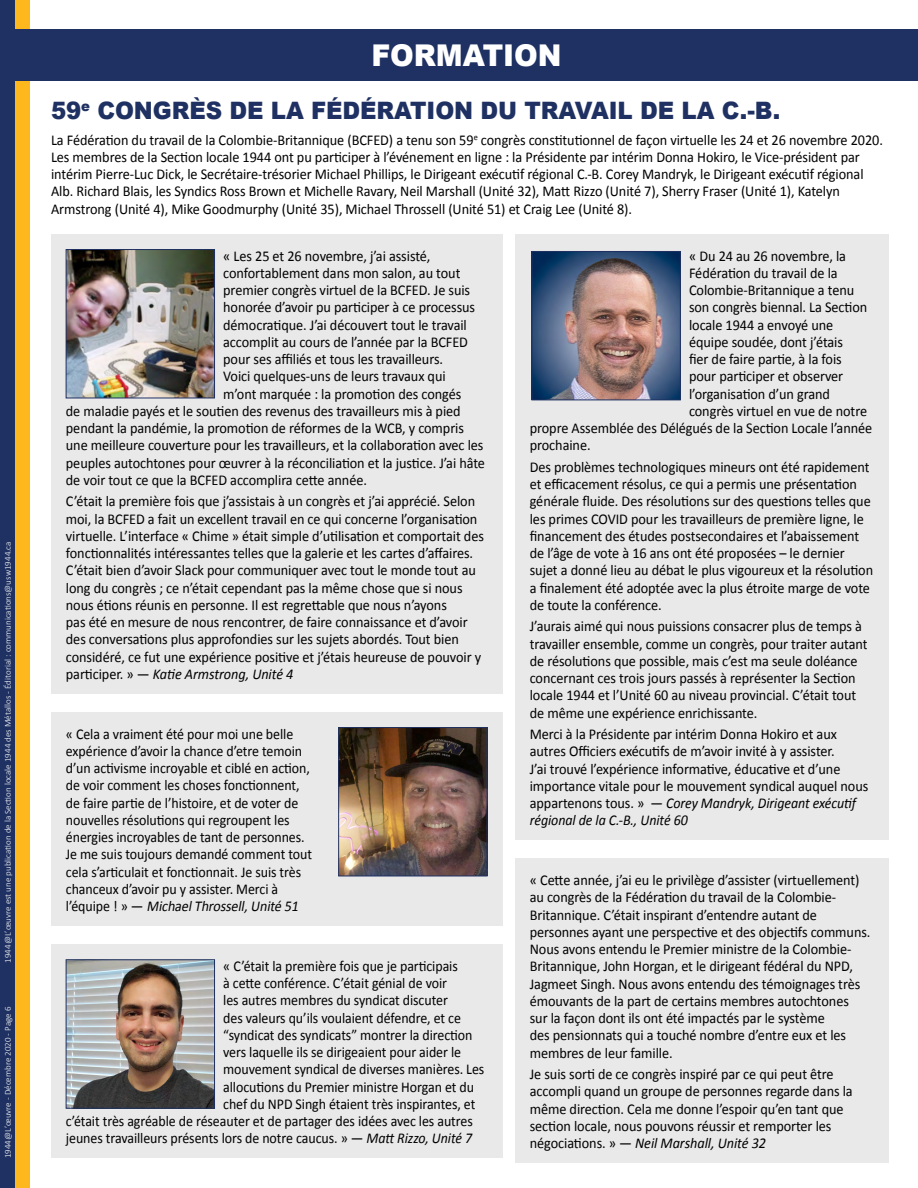
<style>
.page{position:relative;width:918px;height:1188px;background:#fff}
.page>*{position:absolute;margin:0;border:0;box-sizing:border-box;transform-origin:0 0}
.t1{font:900 30px "Arial";letter-spacing:-.005em;color:#fff;scale:.95 1}
.t2{font:900 24px "Arial";letter-spacing:-.005em;color:#1f3162;scale:.95 1}
.t3{font:15px/17.2px "Calibri";letter-spacing:-.005em;color:#000;scale:.95 1}
.t4{font:15px/17.2px "Calibri";letter-spacing:-.005em;color:#000;scale:.93 1}
.t5{font:300 9px "Calibri";color:#fff}
.s1{font-style:italic}
</style>
<div class="page">
<div style="left:15px;top:0;width:15px;height:1188px;background:#ffb71e"></div>
<div style="left:0;top:0;width:15px;height:1188px;background:#1f3162"></div>
<div style="left:15px;top:30px;width:903px;height:51px;background:#1f3162"></div>
<div style="left:51px;top:234px;width:451px;height:460px;background:#e9e9ea"></div>
<div style="left:515px;top:234px;width:373px;height:606px;background:#e9e9ea"></div>
<div style="left:515px;top:859px;width:373px;height:304px;background:#e9e9ea"></div>
<img style="left:534px;top:253px;width:145px;height:145px">
<div style="left:532px;top:251px;width:149px;height:149px;border:1px solid #1f3162"></div>
<div style="left:51px;top:945px;width:451px;height:213px;background:#e9e9ea"></div>
<img style="left:68px;top:962px;width:145px;height:144px">
<div style="left:66px;top:960px;width:149px;height:148px;border:1px solid #1f3162"></div>
<img style="left:68px;top:251px;width:145px;height:145px">
<div style="left:66px;top:249px;width:149px;height:149px;border:1px solid #1f3162"></div>
<div style="left:51px;top:712px;width:451px;height:214px;background:#e9e9ea"></div>
<img style="left:340px;top:729px;width:145px;height:145px">
<div style="left:338px;top:727px;width:149px;height:149px;border:1px solid #1f3162"></div>
<p class="t5" style="left:2px;top:963px;width:423px;rotate:-90deg">1944@L’œuvre est une publication de la Section locale 1944 des Métallos - Éditorial : communications@usw1944.ca</p>
<p class="t5" style="left:2px;top:1158px;width:153px;rotate:-90deg">1944@L’œuvre - Décembre 2020 - Page 6</p>
<h1 class="t1" style="left:371px;top:34px;width:202px">FORMATION</h1>
<h2 class="t2" style="left:51px;top:93px;width:769px">59<sup>e</sup> CONGRÈS DE LA FÉDÉRATION DU TRAVAIL DE LA C.-B.</h2>
<p class="t3" style="left:51px;top:131px;width:877px">La Fédération du travail de la Colombie-Britannique (BCFED) a tenu son 59<sup>e</sup> congrès constitutionnel de façon virtuelle les 24 et 26 novembre 2020.<br>Les membres de la Section locale 1944 ont pu participer à l’événement en ligne : la Présidente par intérim Donna Hokiro, le Vice-président par intérim Pierre-Luc Dick, le Secrétaire-trésorier Michael Phillips, le Dirigeant exécutif régional C.-B. Corey Mandryk, le Dirigeant exécutif régional Alb. Richard Blais, les Syndics Ross Brown et Michelle Ravary, Neil Marshall (Unité 32), Matt Rizzo (Unité 7), Sherry Fraser (Unité 1), Katelyn Armstrong (Unité 4), Mike Goodmurphy (Unité 35), Michael Throssell (Unité 51) et Craig Lee (Unité 8).</p>
<p class="t3" style="left:223px;top:247px;width:220px">« Les 25 et 26 novembre, j’ai assisté,</p>
<p class="t3" style="left:223px;top:264px;width:251px">confortablement dans mon salon, au tout</p>
<p class="t3" style="left:223px;top:282px;width:261px">premier congrès virtuel de la BCFED. Je suis</p>
<p class="t3" style="left:223px;top:299px;width:267px">honorée d’avoir pu participer à ce processus</p>
<p class="t3" style="left:223px;top:316px;width:258px">démocratique. J’ai découvert tout le travail</p>
<p class="t3" style="left:223px;top:333px;width:259px">accomplit au cours de l’année par la BCFED</p>
<p class="t3" style="left:223px;top:351px;width:233px">pour ses affiliés et tous les travailleurs.</p>
<p class="t3" style="left:223px;top:368px;width:236px">Voici quelques-uns de leurs travaux qui</p>
<p class="t3" style="left:223px;top:385px;width:252px">m’ont marquée : la promotion des congés</p>
<p class="t3" style="left:66px;top:402px;width:417px">de maladie payés et le soutien des revenus des travailleurs mis à pied</p>
<p class="t3" style="left:66px;top:420px;width:421px">pendant la pandémie, la promotion de réformes de la WCB, y compris</p>
<p class="t3" style="left:66px;top:437px;width:441px">une meilleure couverture pour les travailleurs, et la collaboration avec les</p>
<p class="t3" style="left:66px;top:454px;width:443px">peuples autochtones pour œuvrer à la réconciliation et la justice. J’ai hâte</p>
<p class="t3" style="left:66px;top:471px;width:318px">de voir tout ce que la BCFED accomplira cette année.</p>
<p class="t3" style="left:66px;top:493px;width:442px">C’était la première fois que j’assistais à un congrès et j’ai apprécié. Selon moi, la BCFED a fait un excellent travail en ce qui concerne l’organisation virtuelle. L’interface « Chime » était simple d’utilisation et comportait des fonctionnalités intéressantes telles que la galerie et les cartes d’affaires.<br>C’était bien d’avoir Slack pour communiquer avec tout le monde tout au long du congrès ; ce n’était cependant pas la même chose que si nous nous étions réunis en personne. Il est regrettable que nous n’ayons<br>pas été en mesure de nous rencontrer, de faire connaissance et d’avoir des conversations plus approfondies sur les sujets abordés. Tout bien considéré, ce fut une expérience positive et j’étais heureuse de pouvoir y participer. » — <span class="s1">Katie Armstrong, Unité 4</span></p>
<p class="t4" style="left:66px;top:725px;width:266px">« Cela a vraiment été pour moi une belle expérience d’avoir la chance d’etre temoin d’un activisme incroyable et ciblé en action, de voir comment les choses fonctionnent, de faire partie de l’histoire, et de voter de nouvelles résolutions qui regroupent les énergies incroyables de tant de personnes.<br>Je me suis toujours demandé comment tout cela s’articulait et fonctionnait. Je suis très chanceux d’avoir pu y assister. Merci à<br>l ’é q u i p e ! » — <span class="s1">MichaelThrossell,Unité 51</span></p>
<p class="t4" style="left:223px;top:957px;width:254px">« C’était la première fois que je participais</p>
<p class="t4" style="left:223px;top:975px;width:242px">à cette conférence. C’était génial de voir</p>
<p class="t4" style="left:223px;top:992px;width:243px">les autres membres du syndicat discuter</p>
<p class="t4" style="left:223px;top:1009px;width:257px">des valeurs qu’ils voulaient défendre, et ce</p>
<p class="t4" style="left:223px;top:1026px;width:270px">“syndicat des syndicats” montrer la direction</p>
<p class="t4" style="left:223px;top:1044px;width:257px">vers laquelle ils se dirigeaient pour aider le</p>
<p class="t4" style="left:223px;top:1061px;width:282px">mouvement syndical de diverses manières. Les</p>
<p class="t4" style="left:223px;top:1078px;width:271px">allocutions du Premier ministre Horgan et du</p>
<p class="t4" style="left:223px;top:1095px;width:273px">chef du NPD Singh étaient très inspirantes, et</p>
<p class="t4" style="left:66px;top:1113px;width:439px">c’était très agréable de réseauter et de partager des idées avec les autres</p>
<p class="t4" style="left:66px;top:1130px;width:438px">jeunes travailleurs présents lors de notre caucus. » — <span class="s1">Matt Rizzo, Unité 7</span></p>
<p class="t3" style="left:689px;top:247px;width:167px">« Du 24 au 26 novembre, la</p>
<p class="t3" style="left:689px;top:264px;width:158px">Fédération du travail de la</p>
<p class="t3" style="left:689px;top:282px;width:175px">Colombie-Britannique a tenu</p>
<p class="t3" style="left:689px;top:299px;width:189px">son congrès biennal. La Section</p>
<p class="t3" style="left:689px;top:316px;width:153px">locale 1944 a envoyé une</p>
<p class="t3" style="left:689px;top:333px;width:164px">équipe soudée, dont j’étais</p>
<p class="t3" style="left:689px;top:351px;width:162px">fier de faire partie, à la fois</p>
<p class="t3" style="left:689px;top:368px;width:164px">pour participer et observer</p>
<p class="t3" style="left:689px;top:385px;width:150px">l’organisation d’un grand</p>
<p class="t3" style="left:689px;top:402px;width:189px">congrès virtuel en vue de notre</p>
<p class="t3" style="left:530px;top:420px;width:362px">propre Assemblée des Délégués de la Section Locale l’année</p>
<p class="t3" style="left:530px;top:437px;width:66px">prochaine.</p>
<p class="t3" style="left:530px;top:458px;width:363px">Des problèmes technologiques mineurs ont été rapidement et efficacement résolus, ce qui a permis une présentation générale fluide. Des résolutions sur des questions telles que les primes COVID pour les travailleurs de première ligne, le financement des études postsecondaires et l’abaissement de l’âge de vote à 16 ans ont été proposées – le dernier sujet a donné lieu au débat le plus vigoureux et la résolution a finalement été adoptée avec la plus étroite marge de vote de toute la conférence.</p>
<p class="t3" style="left:530px;top:618px;width:357px">J’aurais aimé qui nous puissions consacrer plus de temps à travailler ensemble, comme un congrès, pour traiter autant de résolutions que possible, mais c’est ma seule doléance concernant ces trois jours passés à représenter la Section locale 1944 et l’Unité 60 au niveau provincial. C’était tout de même une expérience enrichissante.</p>
<p class="t3" style="left:530px;top:726px;width:358px">Merci à la Présidente par intérim Donna Hokiro et aux autres Officiers exécutifs de m’avoir invité à y assister.<br>J’ai trouvé l’expérience informative, éducative et d’une importance vitale pour le mouvement syndical auquel nous appartenons tous. » — <span class="s1">Corey Mandryk, Dirigeant exécutif régional de la C.-B., Unité 60</span></p>
<p class="t3" style="left:530px;top:872px;width:360px">« Cette année, j’ai eu le privilège d’assister (virtuellement) au congrès de la Fédération du travail de la Colombie-Britannique. C’était inspirant d’entendre autant de personnes ayant une perspective et des objectifs communs.<br>Nous avons entendu le Premier ministre de la Colombie-Britannique, John Horgan, et le dirigeant fédéral du NPD, Jagmeet Singh. Nous avons entendu des témoignages très émouvants de la part de certains membres autochtones sur la façon dont ils ont été impactés par le système<br>des pensionnats qui a touché nombre d’entre eux et les membres de leur famille.</p>
<p class="t3" style="left:530px;top:1066px;width:341px">Je suis sorti de ce congrès inspiré par ce qui peut être accompli quand un groupe de personnes regarde dans la même direction. Cela me donne l’espoir qu’en tant que section locale, nous pouvons réussir et remporter les négociations. » — <span class="s1">Neil Marshall, Unité 32</span></p>
</div>
